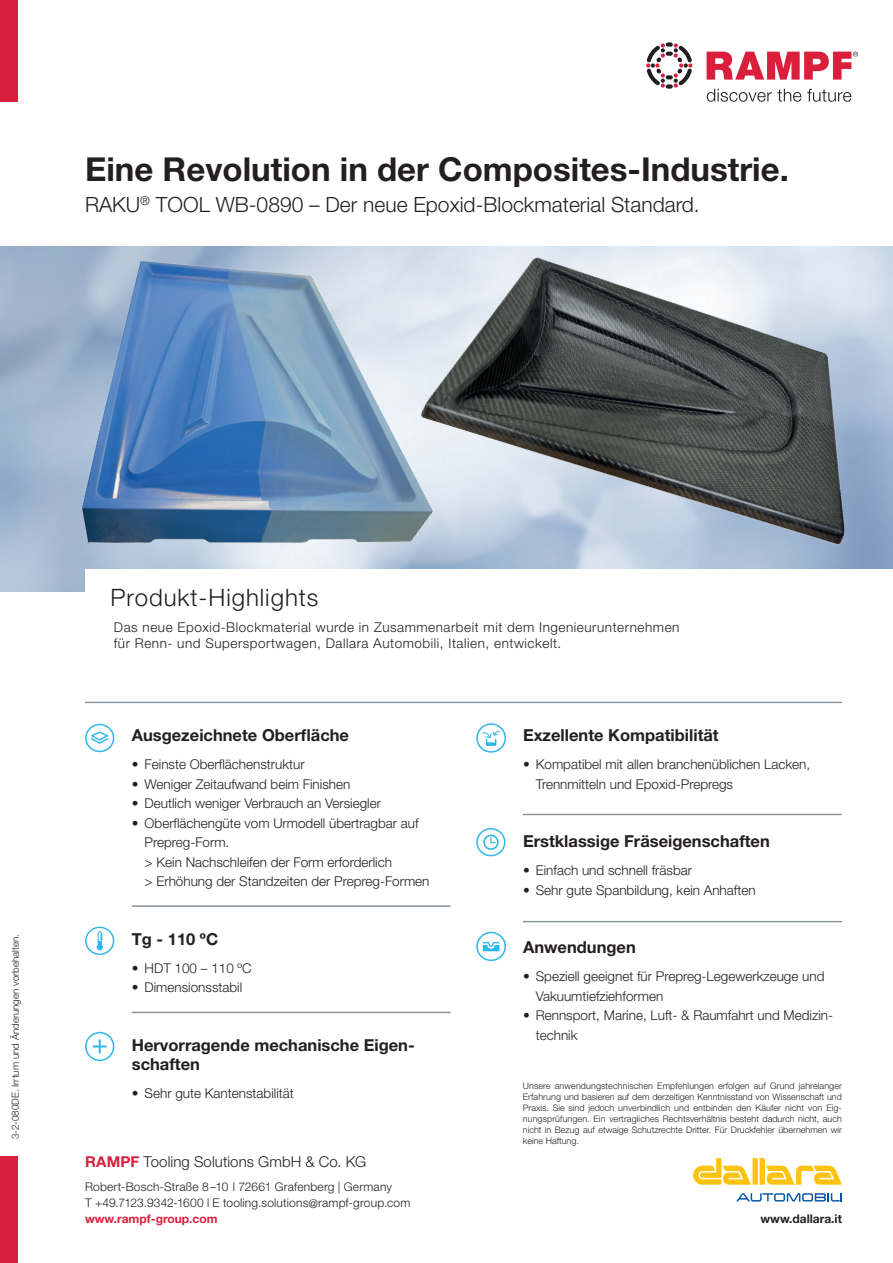
<style>
.page{position:relative;width:893px;height:1263px;background:#fff}
.page>*{position:absolute;margin:0;border:0;box-sizing:border-box;transform-origin:0 0}
.t1{font:700 33px "Helvetica Neue LT Std";color:#231f20}
.t2{font:300 24px "Helvetica Neue LT Std";letter-spacing:.04em;color:#231f20}
.t3{font:300 21px "Helvetica Neue LT Std";color:#231f20}
.t4{font:700 16.5px/19.5px "Helvetica Neue LT Std";color:#231f20}
.Adresse_Firma{font:300 15px "Helvetica Neue LT Std";letter-spacing:.005em;color:#231f20}
.t5{font:300 13.5px/19.5px "Helvetica Neue LT Std";color:#231f20}
.t6{font:300 13.5px/16.2px "Helvetica Neue LT Std";letter-spacing:.04em;color:#231f20}
.Adressanschrift{font:300 12px "Helvetica Neue LT Std";letter-spacing:.015em;color:#231f20}
.t7{font:700 12px "Helvetica Neue LT Std";color:#da1f3d}
.t8{font:700 12px "Helvetica Neue LT Std";color:#231f20}
.t9{font:300 9.75px "Helvetica Neue LT Std";color:#231f20}
.t10{font:300 9px/10.9px "Helvetica Neue LT Std";color:#231f20;text-align:justify}
.s1{font-weight:700;color:#da1f3d}
</style>
<div class="page">
<div style="left:0;top:1157px;width:17px;height:106px;background:#da1f3d"></div>
<hr style="left:85px;top:702px;width:757px;height:1px;background:#8b9399">
<div style="left:0;top:0;width:17px;height:102px;background:#da1f3d"></div>
<svg style="left:707px;top:52px;width:151px;height:28px"></svg>
<svg style="left:707px;top:89px;width:94px;height:13px"></svg>
<svg style="left:807px;top:89px;width:44px;height:13px"></svg>
<svg style="left:646px;top:42px;width:46px;height:47px"></svg>
<img style="left:523px;top:246px;width:370px;height:307px">
<img style="left:2px;top:246px;width:521px;height:346px">
<svg style="left:736px;top:1193px;width:106px;height:9px"></svg>
<svg style="left:693px;top:1158px;width:149px;height:27px"></svg>
<svg style="left:85px;top:926px;width:29px;height:29px"></svg>
<svg style="left:85px;top:724px;width:29px;height:28px"></svg>
<svg style="left:476px;top:828px;width:30px;height:28px"></svg>
<svg style="left:85px;top:1032px;width:30px;height:29px"></svg>
<hr style="left:132px;top:905px;width:319px;height:2px;background:#8b9399">
<hr style="left:132px;top:1012px;width:319px;height:1px;background:#8b9399">
<hr style="left:523px;top:814px;width:319px;height:1px;background:#8b9399">
<hr style="left:523px;top:921px;width:319px;height:1px;background:#8b9399">
<svg style="left:476px;top:723px;width:30px;height:30px"></svg>
<svg style="left:476px;top:932px;width:30px;height:29px"></svg>
<p class="t1" style="left:85px;top:149px;width:705px">Eine Revolution in der Composites-Industrie.</p>
<p class="t3" style="left:85px;top:192px;width:616px">RAKU<sup>®</sup> TOOL WB-0890 – Der neue Epoxid-Blockmaterial Standard.</p>
<p class="t9" style="left:9px;top:1139px;width:206px;rotate:-90deg">3-2-080DE. Irrtum und Änderungen vorbehalten.</p>
<p class="t2" style="left:111px;top:583px;width:209px">Produkt-Highlights</p>
<p class="t6" style="left:114px;top:618px;width:567px">Das neue Epoxid-Blockmaterial wurde in Zusammenarbeit mit dem Ingenieurunternehmen für Renn- und Supersportwagen, Dallara Automobili, Italien, entwickelt.</p>
<p class="t4" style="left:132px;top:725px;width:219px">Ausgezeichnete Oberfläche</p>
<p class="t5" style="left:132px;top:754px;width:174px">• Feinste Oberflächenstruktur</p>
<p class="t5" style="left:132px;top:774px;width:220px">• Weniger Zeitaufwand beim Finishen</p>
<p class="t5" style="left:132px;top:793px;width:251px">• Deutlich weniger Verbrauch an Versiegler</p>
<p class="t5" style="left:145px;top:813px;width:276px;text-indent:-13px">• Oberflächengüte vom Urmodell übertragbar auf<br>Prepreg-Form.</p>
<p class="t5" style="left:145px;top:852px;width:249px">&gt; Kein Nachschleifen der Form erforderlich</p>
<p class="t5" style="left:145px;top:871px;width:286px">&gt; Erhöhung der Standzeiten der Prepreg-Formen</p>
<p class="t4" style="left:132px;top:929px;width:88px">Tg - 110 ºC</p>
<p class="t5" style="left:132px;top:958px;width:121px">• HDT 100 – 110 ºC</p>
<p class="t5" style="left:132px;top:977px;width:112px">• Dimensionsstabil</p>
<p class="t4" style="left:132px;top:1035px;width:284px">Hervorragende mechanische Eigen&shy;schaften</p>
<p class="t5" style="left:132px;top:1083px;width:164px">• Sehr gute Kantenstabilität</p>
<p class="t4" style="left:523px;top:725px;width:197px">Exzellente Kompatibilität</p>
<p class="t5" style="left:536px;top:754px;width:276px;text-indent:-13px">• Kompatibel mit allen branchenüblichen Lacken,<br>Trennmitteln und Epoxid-Prepregs</p>
<p class="t4" style="left:523px;top:831px;width:248px">Erstklassige Fräseigenschaften</p>
<p class="t5" style="left:523px;top:860px;width:171px">• Einfach und schnell fräsbar</p>
<p class="t5" style="left:523px;top:880px;width:234px">• Sehr gute Spanbildung, kein Anhaften</p>
<p class="t4" style="left:523px;top:937px;width:114px">Anwendungen</p>
<p class="t5" style="left:536px;top:966px;width:290px;text-indent:-13px">• Speziell geeignet für Prepreg-Legewerkzeuge und<br>Vakuumtiefziehformen</p>
<p class="t5" style="left:536px;top:1005px;width:299px;text-indent:-13px">• Rennsport, Marine, Luft- &amp; Raumfahrt und Medizin&shy;technik</p>
<p class="t10" style="left:523px;top:1080px;width:321px">Unsere anwendungstechnischen Empfehlungen erfolgen auf Grund jahrelanger Erfahrung und basieren auf dem derzeitigen Kenntnisstand von Wissenschaft und Praxis. Sie sind jedoch unverbindlich und entbinden den Käufer nicht von Eig&shy;nungsprüfungen. Ein vertragliches Rechtsverhältnis besteht dadurch nicht, auch nicht in Bezug auf etwaige Schutzrechte Dritter. Für Druckfehler übernehmen wir keine Haftung.</p>
<p class="Adresse_Firma" style="left:85px;top:1153px;width:283px"><span class="s1">RAMPF</span> Tooling Solutions GmbH &amp; Co. KG</p>
<p class="Adressanschrift" style="left:85px;top:1179px;width:309px">Robert-Bosch-Straße 8–10 l 72661 Grafenberg | Germany</p>
<p class="Adressanschrift" style="left:85px;top:1195px;width:327px">T +49.7123.9342-1600 l E tooling.solutions@rampf-group.com</p>
<p class="t7" style="left:85px;top:1211px;width:134px">www.rampf-group.com</p>
<p class="t8" style="left:760px;top:1211px;width:83px">www.dallara.it</p>
</div>
